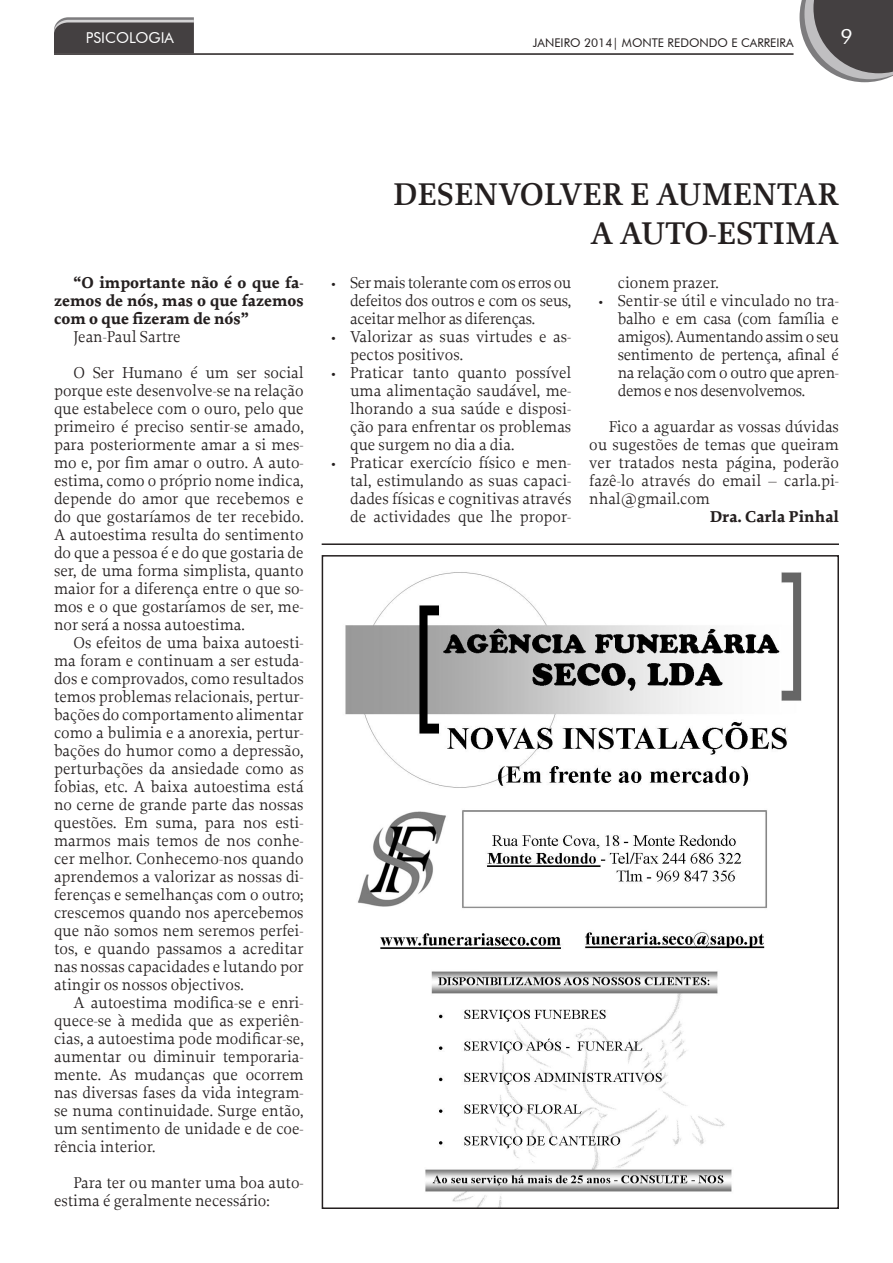
<style>
.page{position:relative;width:893px;height:1263px;background:#fff}
.page>*{position:absolute;margin:0;border:0;box-sizing:border-box;transform-origin:0 0}
.t1{font:600 33px/39.6px "Proforma";color:#241f1f;text-align:right}
.t2{font:21px "Futura BT";color:#fff}
.t3{font:16.5px/18px "Proforma";color:#241f1f;text-align:justify}
.t4{font:700 16.5px/18px "Proforma";color:#241f1f;text-align:justify}
.t5{font:15px "Futura BT";color:#fff}
.t6{font:12px "Futura BT";color:#241f1f}
</style>
<div class="page">
<svg style="left:799px;top:0;width:94px;height:82px;background:#737072"></svg>
<svg style="left:54px;top:17px;width:140px;height:36px;background:#555253"></svg>
<hr style="left:54px;top:53px;width:740px;height:2px;background:#241f1f">
<img style="left:345px;top:572px;width:457px;height:634px">
<div style="left:322px;top:555px;width:517px;height:654px;border:2px solid #241f1f"></div>
<hr style="left:322px;top:543px;width:517px;height:2px;background:#241f1f">
<p class="t5" style="left:86px;top:29px;width:89px">PSICOLOGIA</p>
<p class="t6" style="left:533px;top:35px;width:262px">JANEIRO 2014| MONTE REDONDO E CARREIRA</p>
<p class="t2" style="left:841px;top:23px;width:14px">9</p>
<p class="t4" style="left:54px;top:274px;width:251px;text-indent:20px">“O importante não é o que fa&shy;zemos de nós, mas o que fazemos com o que fizeram de nós”</p>
<p class="t3" style="left:74px;top:318px;width:232px;line-height:36px">Jean-Paul Sartre<br>O Ser Humano é um ser social</p>
<p class="t3" style="left:54px;top:381px;width:251px">porque este desenvolve-se na relação que estabelece com o ouro, pelo que primeiro é preciso sentir-se amado, para posteriormente amar a si mes&shy;mo e, por fim amar o outro. A auto&shy;estima, como o próprio nome indica, depende do amor que recebemos e do que gostaríamos de ter recebido.<br>A autoestima resulta do sentimento do que a pessoa é e do que gostaria de ser, de uma forma simplista, quanto maior for a diferença entre o que so&shy;mos e o que gostaríamos de ser, me&shy;nor será a nossa autoestima.</p>
<p class="t3" style="left:54px;top:633px;width:251px;text-indent:20px">Os efeitos de uma baixa autoesti&shy;ma foram e continuam a ser estuda&shy;dos e comprovados, como resultados temos problemas relacionais, pertur&shy;bações do comportamento alimentar como a bulimia e a anorexia, pertur&shy;bações do humor como a depressão, perturbações da ansiedade como as fobias, etc. A baixa autoestima está no cerne de grande parte das nossas questões. Em suma, para nos esti&shy;marmos mais temos de nos conhe&shy;cer melhor. Conhecemo-nos quando aprendemos a valorizar as nossas di&shy;ferenças e semelhanças com o outro; crescemos quando nos apercebemos que não somos nem seremos perfei&shy;tos, e quando passamos a acreditar nas nossas capacidades e lutando por atingir os nossos objectivos.</p>
<p class="t3" style="left:54px;top:993px;width:251px;text-indent:20px">A autoestima modifica-se e enri&shy;quece-se à medida que as experiên&shy;cias, a autoestima pode modificar-se, aumentar ou diminuir temporaria&shy;mente. As mudanças que ocorrem nas diversas fases da vida integram&shy;se numa continuidade. Surge então, um sentimento de unidade e de coe&shy;rência interior.</p>
<p class="t3" style="left:54px;top:1173px;width:251px;text-indent:20px">Para ter ou manter uma boa auto&shy;estima é geralmente necessário:</p>
<h1 class="t1" style="left:393px;top:174px;width:447px">DESENVOLVER E AUMENTAR<br>A AUTO-ESTIMA</h1>
<p class="t3" style="left:350px;top:273px;width:223px;text-indent:-20px">• Ser mais tolerante com os erros ou defeitos dos outros e com os seus, aceitar melhor as diferenças.</p>
<p class="t3" style="left:350px;top:327px;width:223px;text-indent:-20px">• Valorizar as suas virtudes e as&shy;pectos positivos.</p>
<p class="t3" style="left:350px;top:363px;width:223px;text-indent:-20px">• Praticar tanto quanto possível uma alimentação saudável, me&shy;lhorando a sua saúde e disposi&shy;ção para enfrentar os problemas que surgem no dia a dia.</p>
<p class="t3" style="left:350px;top:453px;width:223px;text-indent:-20px">• Praticar exercício físico e men&shy;tal, estimulando as suas capaci&shy;dades físicas e cognitivas através de actividades que lhe propor-</p>
<p class="t3" style="left:618px;top:273px;width:102px">cionem prazer.</p>
<p class="t3" style="left:618px;top:291px;width:223px;text-indent:-20px">• Sentir-se útil e vinculado no tra&shy;balho e em casa (com família e amigos). Aumentando assim o seu sentimento de pertença, afinal é na relação com o outro que apren&shy;demos e nos desenvolvemos.</p>
<p class="t3" style="left:589px;top:417px;width:251px;text-indent:20px">Fico a aguardar as vossas dúvidas ou sugestões de temas que queiram ver tratados nesta página, poderão fazê-lo através do email – carla.pi&shy;nhal@gmail.com</p>
<p class="t4" style="left:710px;top:508px;width:131px">Dra. Carla Pinhal</p>
</div>
